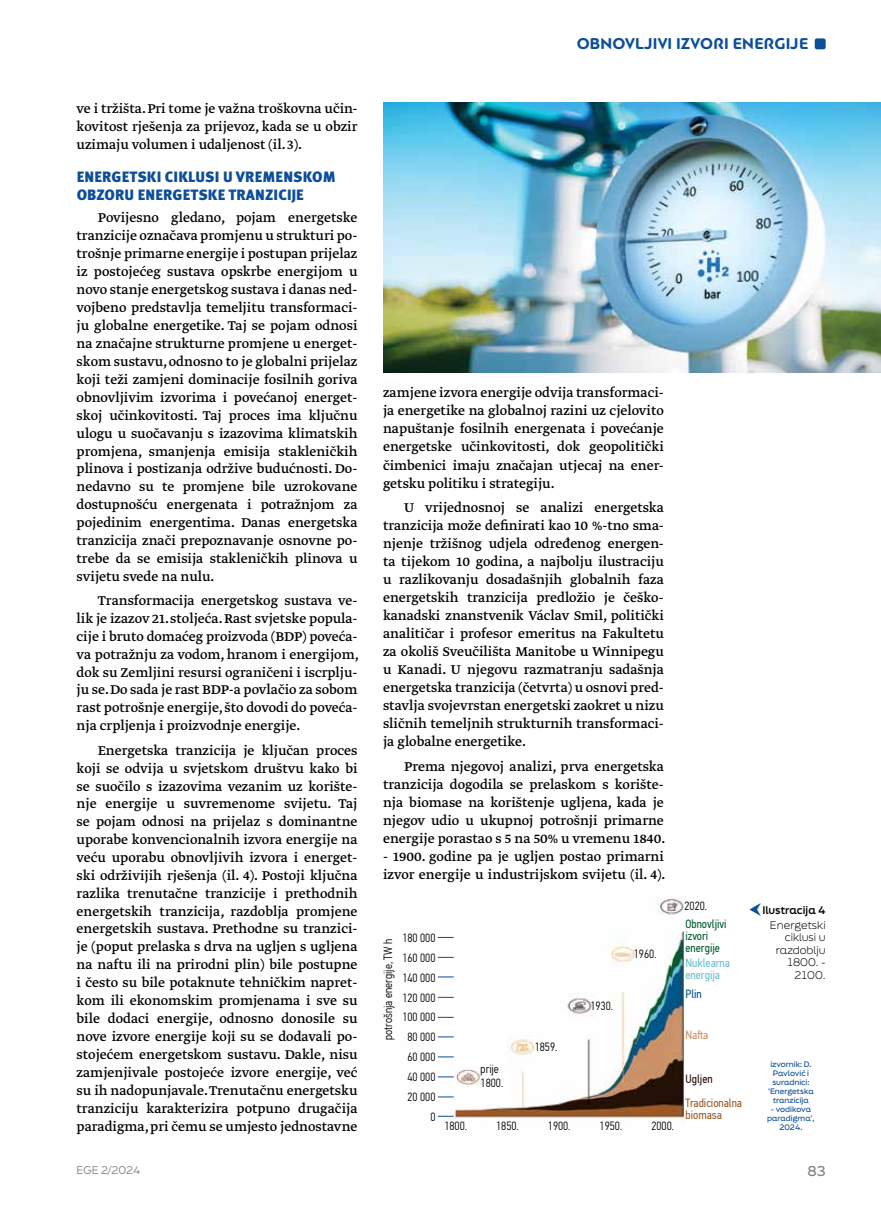
<style>
.page{position:relative;width:881px;height:1208px;background:#fff}
.page>*{position:absolute;margin:0;border:0;box-sizing:border-box;transform-origin:0 0}
.t1{font:700 16.5px "PF Bague Round Pro";letter-spacing:.015em;color:#0d4e98}
.t2{font:15px/17.9px "Greta Text Pro Regular Plus";color:#000;text-align:justify}
.t3{font:900 15px/18px "Meta Pro";letter-spacing:.01em;color:#0d4e98}
.t4{font:500 13.5px "Final Six";color:#808285}
.t5{font:300 12px/20px "PF Din Text Cond Pro";color:#000}
.t6{font:12px/12px "PF Din Text Cond Pro";color:#005d30}
.t7{font:12px/12px "PF Din Text Cond Pro";color:#9d5a25}
.t8{font:12px/12px "PF Din Text Cond Pro";color:#6bbdd0}
.t9{font:12px "PF Din Text Cond Pro";color:#251106}
.t10{font:12px "PF Din Text Cond Pro";color:#cb9167}
.t11{font:12px "PF Din Text Cond Pro";color:#005688}
.t12{font:300 10.5px/12.6px "Final Six";color:#000;text-align:right}
.t13{font:700 10.5px "Final Six";color:#000}
.t14{font:10.5px "Final Six";color:#808285}
.t15{font:500 7.5px/9px "Final Six";color:#0d4e98;text-align:center}
</style>
<div class="page">
<div style="left:814px;top:38px;width:11px;height:11px;background:#0d4e98;border-radius:2px"></div>
<img style="left:437px;top:897px;width:247px;height:225px">
<svg style="left:438px;top:1116px;width:15px;height:1px"></svg>
<svg style="left:438px;top:1096px;width:15px;height:1px"></svg>
<svg style="left:438px;top:1076px;width:15px;height:1px"></svg>
<svg style="left:438px;top:1056px;width:15px;height:1px"></svg>
<svg style="left:438px;top:1036px;width:15px;height:1px"></svg>
<svg style="left:438px;top:1017px;width:15px;height:1px"></svg>
<svg style="left:438px;top:997px;width:15px;height:1px"></svg>
<svg style="left:438px;top:976px;width:15px;height:1px"></svg>
<svg style="left:438px;top:957px;width:15px;height:1px"></svg>
<svg style="left:438px;top:937px;width:15px;height:1px"></svg>
<img style="left:383px;top:102px;width:497px;height:270px">
<p class="t2" style="left:77px;top:100px;width:282px">ve i tržišta. Pri tome je važna troškovna učin&shy;kovitost rješenja za prijevoz, kada se u obzir uzimaju volumen i udaljenost (il. 3).</p>
<p class="t3" style="left:77px;top:168px;width:260px">ENERGETSKI CIKLUSI U VREMENSKOM<br>OBZORU ENERGETSKE TRANZICIJE</p>
<p class="t2" style="left:77px;top:209px;width:282px;text-indent:21px">Povijesno gledano, pojam energetske tranzicije označava promjenu u strukturi po&shy;trošnje primarne energije i postupan prijelaz iz postojećeg sustava opskrbe energijom u novo stanje energetskog sustava i danas ned&shy;vojbeno predstavlja temeljitu transformaci&shy;ju globalne energetike. Taj se pojam odnosi na značajne strukturne promjene u energet&shy;skom sustavu, odnosno to je globalni prijelaz koji teži zamjeni dominacije fosilnih goriva obnovljivim izvorima i povećanoj energet&shy;skoj učinkovitosti. Taj proces ima ključnu ulogu u suočavanju s izazovima klimatskih promjena, smanjenja emisija stakleničkih plinova i postizanja održive budućnosti. Do&shy;nedavno su te promjene bile uzrokovane dostupnošću energenata i potražnjom za pojedinim energentima. Danas energetska tranzicija znači prepoznavanje osnovne po&shy;trebe da se emisija stakleničkih plinova u svijetu svede na nulu.</p>
<p class="t2" style="left:77px;top:592px;width:284px;text-indent:21px">Transformacija energetskog sustava ve&shy;lik je izazov 21. stoljeća. Rast svjetske popula&shy;cije i bruto domaćeg proizvoda (BDP) poveća&shy;va potražnju za vodom, hranom i energijom, dok su Zemljini resursi ograničeni i iscrplju&shy;ju se. Do sada je rast BDP-a povlačio za sobom rast potrošnje energije, što dovodi do poveća&shy;nja crpljenja i proizvodnje energije.</p>
<p class="t2" style="left:77px;top:742px;width:282px;text-indent:21px">Energetska tranzicija je ključan proces koji se odvija u svjetskom društvu kako bi se suočilo s izazovima vezanim uz korište&shy;nje energije u suvremenome svijetu. Taj se pojam odnosi na prijelaz s dominantne uporabe konvencionalnih izvora energije na veću uporabu obnovljivih izvora i energet&shy;ski održivijih rješenja (il. 4). Postoji ključna razlika trenutačne tranzicije i prethodnih energetskih tranzicija, razdoblja promjene energetskih sustava. Prethodne su tranzici&shy;je (poput prelaska s drva na ugljen s ugljena na naftu ili na prirodni plin) bile postupne i često su bile potaknute tehničkim napret&shy;kom ili ekonomskim promjenama i sve su bile dodaci energije, odnosno donosile su nove izvore energije koji su se dodavali po&shy;stojećem energetskom sustavu. Dakle, nisu zamjenjivale postojeće izvore energije, već su ih nadopunjavale. Trenutačnu energetsku tranziciju karakterizira potpuno drugačija paradigma, pri čemu se umjesto jednostavne</p>
<p class="t1" style="left:576px;top:34px;width:233px">OBNOVLJIVI IZVORI ENERGIJE</p>
<p class="t2" style="left:383px;top:384px;width:282px">zamjene izvora energije odvija transformaci&shy;ja energetike na globalnoj razini uz cjelovito napuštanje fosilnih energenata i povećanje energetske učinkovitosti, dok geopolitički čimbenici imaju značajan utjecaj na ener&shy;getsku politiku i strategiju.</p>
<p class="t2" style="left:383px;top:499px;width:282px;text-indent:21px">U vrijednosnoj se analizi energetska tranzicija može definirati kao 10 %-tno sma&shy;njenje tržišnog udjela određenog energen&shy;ta tijekom 10 godina, a najbolju ilustraciju u razlikovanju dosadašnjih globalnih faza energetskih tranzicija predložio je češko&shy;kanadski znanstvenik Václav Smil, politički analitičar i profesor emeritus na Fakultetu za okoliš Sveučilišta Manitobe u Winnipegu u Kanadi. U njegovu razmatranju sadašnja energetska tranzicija (četvrta) u osnovi pred&shy;stavlja svojevrstan energetski zaokret u nizu sličnih temeljnih strukturnih transformaci&shy;ja globalne energetike.</p>
<p class="t2" style="left:383px;top:758px;width:284px;text-indent:21px">Prema njegovoj analizi, prva energetska tranzicija dogodila se prelaskom s korište&shy;nja biomase na korištenje ugljena, kada je njegov udio u ukupnoj potrošnji primarne energije porastao s 5 na 50% u vremenu 1840.</p>
<p class="t2" style="left:383px;top:848px;width:284px">- 1900. godine pa je ugljen postao primarni izvor energije u industrijskom svijetu (il. 4).</p>
<p class="t5" style="left:378px;top:1039px;width:102px;rotate:-90deg">potrošnja energije, TW h</p>
<p class="t5" style="left:402px;top:927px;width:35px">180 000</p>
<p class="t5" style="left:402px;top:947px;width:35px;text-align:right">160 000<br>140 000<br>120 000<br>100 000<br>80 000<br>60 000<br>40 000<br>20 000<br>0</p>
<p class="t5" style="left:480px;top:1061px;width:24px;line-height:14.4px">prije<br>1800.</p>
<p class="t5" style="left:534px;top:1036px;width:24px">1859.</p>
<p class="t5" style="left:590px;top:995px;width:24px">1930.</p>
<p class="t5" style="left:633px;top:943px;width:24px">1960.</p>
<p class="t5" style="left:444px;top:1115px;width:24px">1800.</p>
<p class="t5" style="left:496px;top:1115px;width:24px">1850.</p>
<p class="t5" style="left:547px;top:1115px;width:24px">1900.</p>
<p class="t5" style="left:599px;top:1115px;width:24px">1950.</p>
<p class="t5" style="left:651px;top:1115px;width:24px">2000.</p>
<p class="t5" style="left:684px;top:896px;width:24px">2020.</p>
<p class="t6" style="left:685px;top:918px;width:43px">Obnovljivi izvori energije</p>
<p class="t8" style="left:685px;top:957px;width:46px">Nuklearna energija</p>
<p class="t11" style="left:685px;top:987px;width:18px">Plin</p>
<p class="t10" style="left:685px;top:1027px;width:24px">Nafta</p>
<p class="t9" style="left:685px;top:1071px;width:29px">Ugljen</p>
<p class="t7" style="left:685px;top:1097px;width:58px">Tradicionalna biomasa</p>
<p class="t13" style="left:762px;top:902px;width:65px">Ilustracija 4</p>
<p class="t12" style="left:769px;top:918px;width:57px">Energetski ciklusi u razdoblju<br>1800. -<br>2100.</p>
<p class="t15" style="left:767px;top:1059px;width:47px">izvornik: D.<br>Pavlović i suradnici: 'Energetska tranzicija</p>
<p class="t15" style="left:766px;top:1104px;width:49px">- vodikova paradigma',<br>2024.</p>
<p class="t14" style="left:77px;top:1162px;width:66px">EGE 2/2024</p>
<p class="t4" style="left:807px;top:1161px;width:20px">83</p>
</div>
